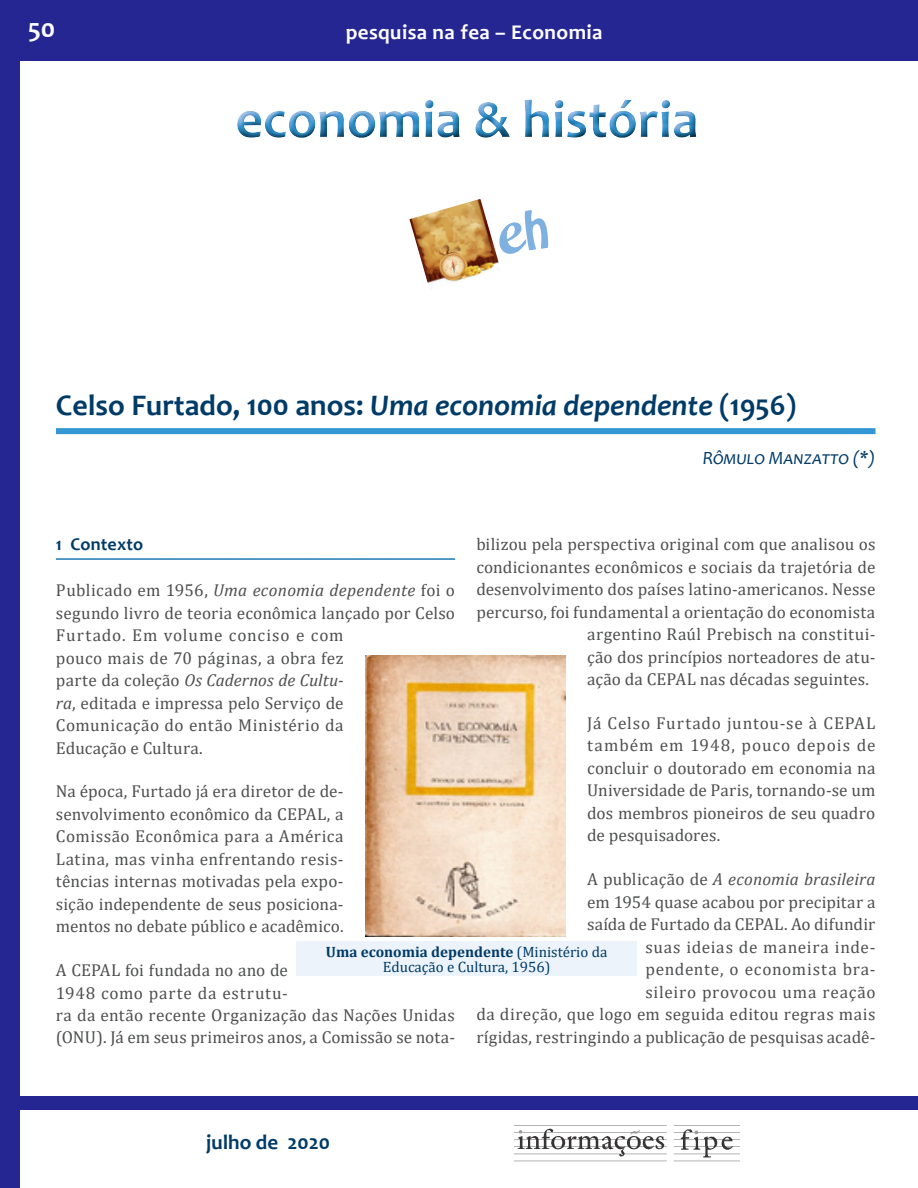
<style>
.page{position:relative;width:918px;height:1188px;background:#fff}
.page>*{position:absolute;margin:0;border:0;box-sizing:border-box;transform-origin:0 0}
.t1{font:700 30px "Candara";color:#003b68}
.t2{font:700 27px "Candara";color:#fff}
.t3{font:700 21px "Candara";letter-spacing:.02em;color:#fff}
.t4{font:700 21px "Candara";color:#003b68}
.t5{font:italic 18.75px "Candara";color:#003b68}
.t6{font:700 18px "Candara";letter-spacing:.01em;color:#003b68}
.t7{font:17.25px/22.5px "Cambria";letter-spacing:.01em;color:#4e4f50}
.t8{font:15px/15px "Cambria";color:#003b68;text-align:center}
.s1{font-style:italic}
.s2{font-weight:700}
</style>
<div class="page">
<div style="left:0;top:0;width:20px;height:1188px;background:#262693"></div>
<div style="left:0;top:0;width:918px;height:61px;background:#262693"></div>
<div style="left:15px;top:1097px;width:903px;height:13px;background:#262693"></div>
<img style="left:514px;top:1125px;width:225px;height:37px">
<div style="left:229px;top:97px;width:476px;height:49px;background:#003b68;opacity:.67"></div>
<img style="left:409px;top:199px;width:90px;height:85px">
<div style="left:56px;top:428px;width:819px;height:6px;background:#3297d3"></div>
<svg style="left:56px;top:558px;width:399px;height:2px"></svg>
<img style="left:366px;top:656px;width:200px;height:280px">
<div style="left:296px;top:942px;width:341px;height:34px;background:#edf3fa"></div>
<svg style="left:497px;top:208px;width:2px;height:47px"></svg>
<h2 class="t2" style="left:28px;top:12px;width:29px">50</h2>
<p class="t3" style="left:346px;top:19px;width:258px">pesquisa na fea – Economia</p>
<h1 class="t1" style="left:56px;top:387px;width:742px">Celso Furtado, 100 anos: <span class="s1">Uma economia dependente</span> (1956)</h1>
<p class="t5" style="left:703px;top:446px;width:174px">Rômulo Manzatto (*)</p>
<p class="t7" style="left:476px;top:533px;width:401px">bilizou pela perspectiva original com que analisou os</p>
<p class="t7" style="left:476px;top:555px;width:401px">condicionantes econômicos e sociais da trajetória de</p>
<p class="t7" style="left:476px;top:578px;width:401px">desenvolvimento dos países latino-americanos. Nesse</p>
<p class="t7" style="left:476px;top:600px;width:401px">percurso, foi fundamental a orientação do economista</p>
<p class="t7" style="left:587px;top:623px;width:290px">argentino Raúl Prebisch na constitui-</p>
<p class="t7" style="left:587px;top:645px;width:290px">ção dos princípios norteadores de atu-</p>
<p class="t7" style="left:587px;top:668px;width:283px">ação da CEPAL nas décadas seguintes.</p>
<p class="t7" style="left:587px;top:712px;width:290px;text-align:justify">Já Celso Furtado juntou-se à CEPAL também em 1948, pouco depois de concluir o doutorado em economia na Universidade de Paris, tornando-se um dos membros pioneiros de seu quadro de pesquisadores.</p>
<p class="t7" style="left:476px;top:868px;width:401px;text-align:right">A publicação de <span class="s1">A economia brasileira<br></span>em 1954 quase acabou por precipitar a<br>saída de Furtado da CEPAL. Ao difundir<br>suas ideias de maneira inde-<br>pendente, o economista bra-<br>sileiro provocou uma reação<br>da direção, que logo em seguida editou regras mais rígidas, restringindo a publicação de pesquisas acadê-</p>
<p class="t6" style="left:56px;top:533px;width:89px">1 Contexto</p>
<p class="t7" style="left:56px;top:579px;width:401px">Publicado em 1956, <span class="s1">Uma economia dependente</span> foi o segundo livro de teoria econômica lançado por Celso Furtado. Em volume conciso e com<br>pouco mais de 70 páginas, a obra fez<br>parte da coleção <span class="s1">Os Cadernos de Cultu-<br>ra</span>, editada e impressa pelo Serviço de<br>Comunicação do então Ministério da<br>Educação e Cultura.</p>
<p class="t7" style="left:56px;top:780px;width:289px;text-align:justify">Na época, Furtado já era diretor de de&shy;senvolvimento econômico da CEPAL, a Comissão Econômica para a América Latina, mas vinha enfrentando resis&shy;tências internas motivadas pela expo&shy;sição independente de seus posiciona&shy;mentos no debate público e acadêmico.</p>
<p class="t7" style="left:56px;top:959px;width:401px">A CEPAL foi fundada no ano de<br>1948 como parte da estrutu-<br>ra da então recente Organização das Nações Unidas (ONU). Já em seus primeiros anos, a Comissão se nota-</p>
<p class="t8" style="left:326px;top:945px;width:283px"><span class="s2">Uma economia dependente</span> (Ministério da<br>Educação e Cultura, 1956)</p>
<p class="t4" style="left:206px;top:1129px;width:125px">julho de 2020</p>
</div>
